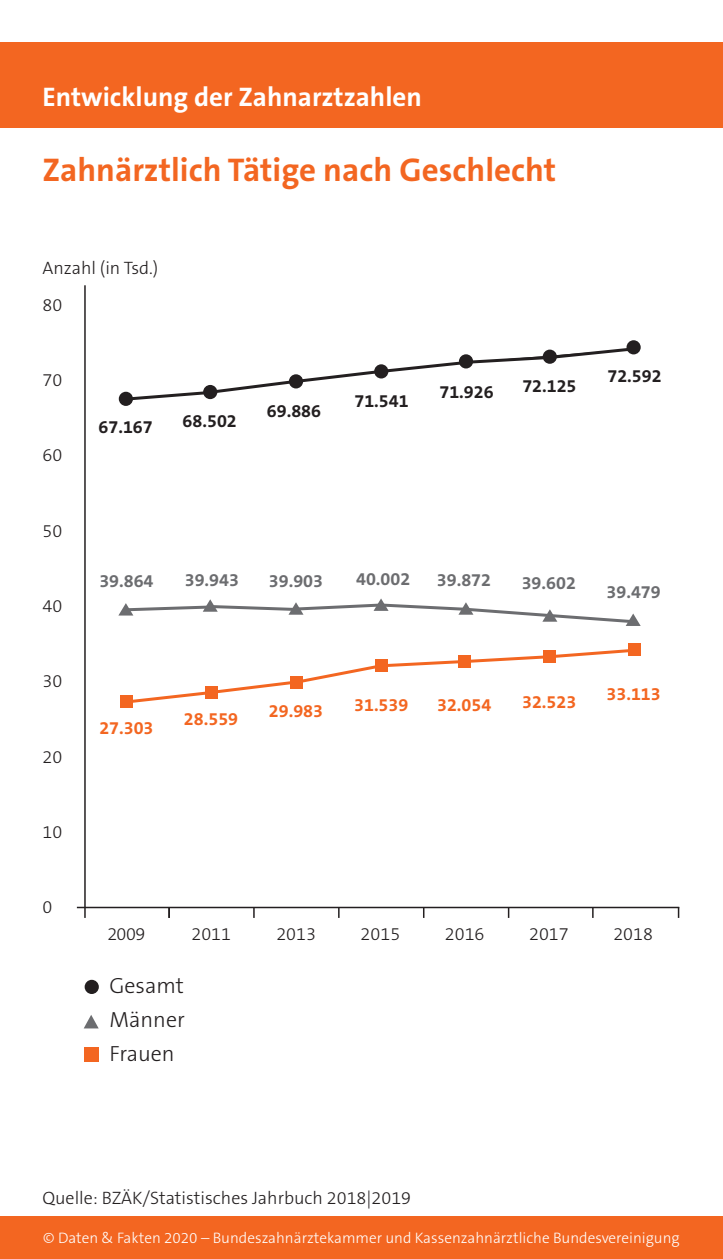
<style>
.page{position:relative;width:723px;height:1259px;background:#fff}
.page>*{position:absolute;margin:0;border:0;box-sizing:border-box;transform-origin:0 0}
.t1{font:700 33px "The Sans B Plus W7";color:#f36621}
.t2{font:700 27px "The Sans B Plus W7";color:#fff}
.t3{font:300 21.9px/33.9px "The Sans B Plus W3";color:#231f20;text-align:justify}
.t4{font:300 18px "The Sans B Plus W3";color:#231f20}
.t5{font:700 18px "The Sans B Plus W7";color:#f36621}
.t6{font:700 18px "The Sans B Plus W7";color:#6c6d70}
.t7{font:700 18px "The Sans B Plus W7";color:#231f20}
.t8{font:300 15.3px "The Sans B Plus W3";color:#fff}
</style>
<div class="page">
<div style="left:0;top:43px;width:723px;height:85px;background:#f36621"></div>
<div style="left:0;top:1216px;width:723px;height:43px;background:#f36621"></div>
<hr style="left:84px;top:285px;width:2px;height:633px;background:#231f20">
<div style="left:84px;top:1047px;width:14px;height:15px;background:#f36621"></div>
<hr style="left:77px;top:906px;width:602px;height:2px;background:#231f20">
<svg style="left:168px;top:908px;width:2px;height:10px"></svg>
<svg style="left:253px;top:908px;width:2px;height:10px"></svg>
<svg style="left:338px;top:908px;width:2px;height:10px"></svg>
<div style="left:120px;top:695px;width:13px;height:13px;background:#f36621"></div>
<div style="left:628px;top:643px;width:13px;height:13px;background:#f36621"></div>
<svg style="left:133px;top:649px;width:495px;height:54px"></svg>
<svg style="left:118px;top:598px;width:523px;height:28px"></svg>
<svg style="left:84px;top:1015px;width:15px;height:13px"></svg>
<div style="left:85px;top:979px;width:14px;height:15px;background:#231f20;border-radius:50%"></div>
<div style="left:119px;top:392px;width:14px;height:14px;background:#231f20;border-radius:50%"></div>
<div style="left:626px;top:340px;width:15px;height:14px;background:#231f20;border-radius:50%"></div>
<svg style="left:122px;top:345px;width:515px;height:57px"></svg>
<h2 class="t2" style="left:43px;top:80px;width:381px">Entwicklung der Zahnarztzahlen</h2>
<h1 class="t1" style="left:43px;top:149px;width:515px">Zahnärztlich Tätige nach Geschlecht</h1>
<p class="t4" style="left:43px;top:256px;width:117px">Anzahl (in Tsd.)</p>
<p class="t4" style="left:43px;top:293px;width:21px">80</p>
<p class="t4" style="left:43px;top:368px;width:21px">70</p>
<p class="t4" style="left:43px;top:444px;width:21px">60</p>
<p class="t4" style="left:43px;top:519px;width:21px">50</p>
<p class="t4" style="left:43px;top:594px;width:21px">40</p>
<p class="t4" style="left:43px;top:670px;width:21px">30</p>
<p class="t4" style="left:43px;top:745px;width:21px">20</p>
<p class="t4" style="left:43px;top:820px;width:21px">10</p>
<p class="t4" style="left:43px;top:896px;width:11px">0</p>
<p class="t7" style="left:99px;top:416px;width:56px">67.167</p>
<p class="t7" style="left:183px;top:409px;width:56px">68.502</p>
<p class="t7" style="left:267px;top:399px;width:56px">69.886</p>
<p class="t7" style="left:354px;top:389px;width:56px">71.541</p>
<p class="t7" style="left:439px;top:380px;width:56px">71.926</p>
<p class="t7" style="left:522px;top:374px;width:56px">72.125</p>
<p class="t7" style="left:607px;top:364px;width:56px">72.592</p>
<p class="t6" style="left:99px;top:570px;width:56px">39.864</p>
<p class="t6" style="left:185px;top:568px;width:56px">39.943</p>
<p class="t6" style="left:269px;top:569px;width:56px">39.903</p>
<p class="t6" style="left:356px;top:567px;width:56px">40.002</p>
<p class="t6" style="left:437px;top:568px;width:56px">39.872</p>
<p class="t6" style="left:522px;top:571px;width:56px">39.602</p>
<p class="t6" style="left:606px;top:580px;width:56px">39.479</p>
<p class="t5" style="left:99px;top:716px;width:56px">27.303</p>
<p class="t5" style="left:184px;top:707px;width:56px">28.559</p>
<p class="t5" style="left:269px;top:699px;width:56px">29.983</p>
<p class="t5" style="left:354px;top:693px;width:56px">31.539</p>
<p class="t5" style="left:437px;top:693px;width:56px">32.054</p>
<p class="t5" style="left:522px;top:690px;width:56px">32.523</p>
<p class="t5" style="left:606px;top:682px;width:56px">33.113</p>
<p class="t4" style="left:108px;top:922px;width:39px">2009</p>
<p class="t4" style="left:191px;top:922px;width:41px">2011</p>
<p class="t4" style="left:276px;top:922px;width:41px">2013</p>
<p class="t4" style="left:361px;top:922px;width:41px">2015</p>
<p class="t4" style="left:445px;top:922px;width:41px">2016</p>
<p class="t4" style="left:529px;top:922px;width:41px">2017</p>
<p class="t4" style="left:613px;top:922px;width:41px">2018</p>
<p class="t3" style="left:109px;top:969px;width:77px">Gesamt Männer Frauen</p>
<p class="t4" style="left:43px;top:1186px;width:370px">Quelle: BZÄK/Statistisches Jahrbuch 2018|2019</p>
<p class="t8" style="left:43px;top:1228px;width:638px">© Daten &amp; Fakten 2020 – Bundeszahnärztekammer und Kassenzahnärztliche Bundesvereinigung</p>
</div>
